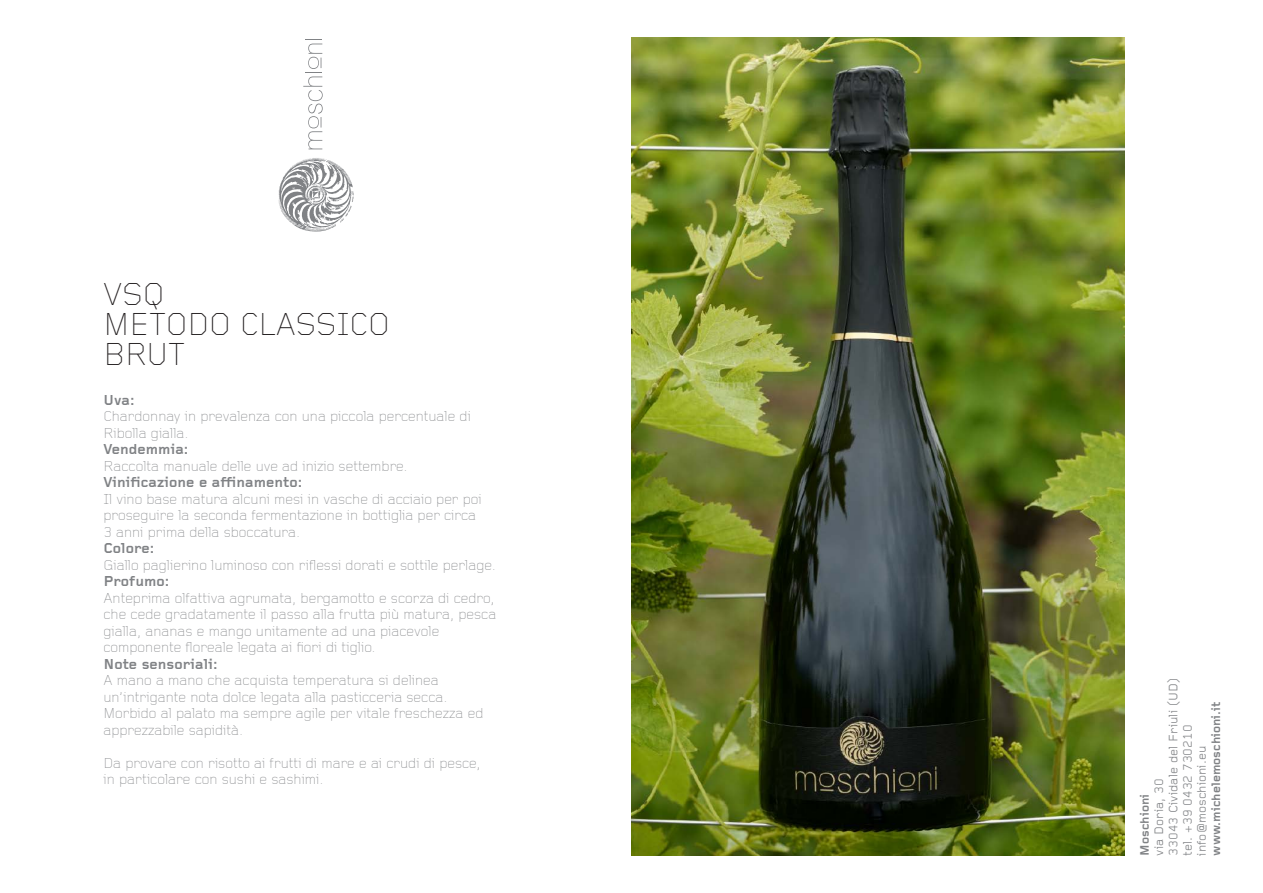
<style>
.page{position:relative;width:1263px;height:893px;background:#fff}
.page>*{position:absolute;margin:0;border:0;box-sizing:border-box;transform-origin:0 0}
.t1{font:300 33px/30px "Foundry Gridnik OT2";color:#231f20}
.t2{font:300 15px/16.5px "Foundry Gridnik OT2";color:#808285}
.t3{font:700 15px "Foundry Gridnik OT2";color:#808285}
.t4{font:12.75px/14.2px "Foundry Gridnik OT2";color:#808285}
.t5{font:700 12.75px "Foundry Gridnik OT2";color:#808285}
</style>
<div class="page">
<svg style="left:303px;top:39px;width:20px;height:110px"></svg>
<svg style="left:278px;top:158px;width:76px;height:74px"></svg>
<img style="left:631px;top:37px;width:493px;height:818px">
<h1 class="t1" style="left:103px;top:278px;width:288px">VSQ<br>METODO CLASSICO<br>BRUT</h1>
<p class="t3" style="left:103px;top:389px;width:33px">Uva:</p>
<p class="t2" style="left:103px;top:407px;width:369px">Chardonnay in prevalenza con una piccola percentuale di<br>Ribolla gialla.</p>
<p class="t3" style="left:103px;top:439px;width:87px">Vendemmia:</p>
<p class="t2" style="left:103px;top:457px;width:306px">Raccolta manuale delle uve ad inizio settembre.</p>
<p class="t3" style="left:103px;top:472px;width:200px">Vinificazione e affinamento:</p>
<p class="t2" style="left:103px;top:490px;width:380px">Il vino base matura alcuni mesi in vasche di acciaio per poi proseguire la seconda fermentazione in bottiglia per circa<br>3 anni prima della sboccatura.</p>
<p class="t3" style="left:103px;top:538px;width:52px">Colore:</p>
<p class="t2" style="left:103px;top:556px;width:394px">Giallo paglierino luminoso con riflessi dorati e sottile perlage.</p>
<p class="t3" style="left:103px;top:571px;width:67px">Profumo:</p>
<p class="t2" style="left:103px;top:589px;width:394px">Anteprima olfattiva agrumata, bergamotto e scorza di cedro, che cede gradatamente il passo alla frutta più matura, pesca gialla, ananas e mango unitamente ad una piacevole componente floreale legata ai fiori di tiglio.</p>
<p class="t3" style="left:103px;top:653px;width:116px">Note sensoriali:</p>
<p class="t2" style="left:103px;top:671px;width:381px">A mano a mano che acquista temperatura si delinea un’intrigante nota dolce legata alla pasticceria secca.<br>Morbido al palato ma sempre agile per vitale freschezza ed apprezzabile sapidità.</p>
<p class="t2" style="left:103px;top:754px;width:379px">Da provare con risotto ai frutti di mare e ai crudi di pesce, in particolare con sushi e sashimi.</p>
<p class="t4" style="left:1151px;top:855px;width:179px;rotate:-90deg">via Doria, 30<br>33043 Cividale del Friuli (UD) tel. +39 0432 730210 info@moschioni.eu</p>
<p class="t5" style="left:1207px;top:855px;width:155px;rotate:-90deg">www.michelemoschioni.it</p>
<p class="t5" style="left:1136px;top:855px;width:63px;rotate:-90deg">Moschioni</p>
</div>
